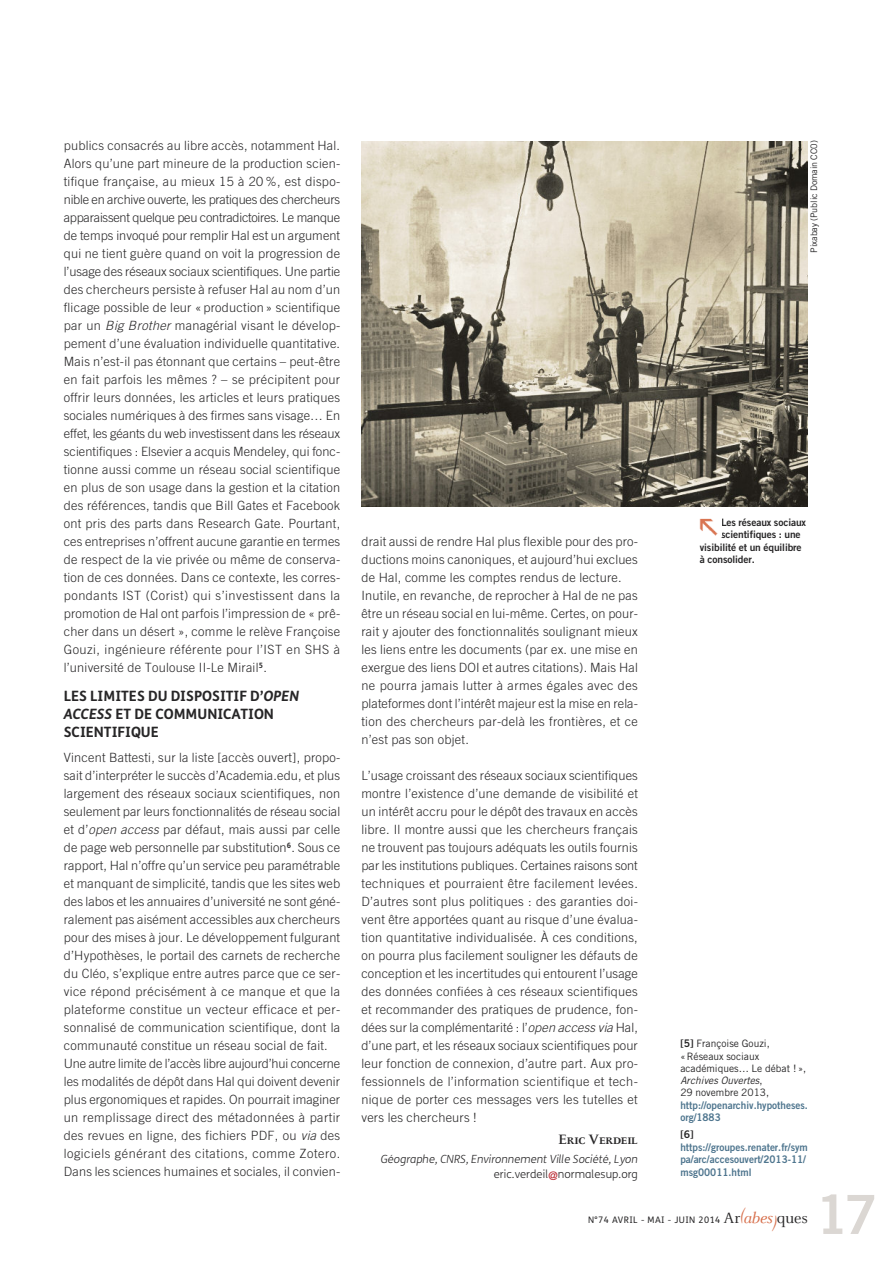
<style>
.page{position:relative;width:893px;height:1263px;background:#fff}
.page>*{position:absolute;margin:0;border:0;box-sizing:border-box;transform-origin:0 0}
.t1{font:54px "Trade Gothic Bold Two";color:#dbd7d3}
.t2{font:700 15px "Celeste Caps";letter-spacing:-.01em;color:#272627}
.t3{font:700 14.25px/18px "FS Me";color:#272627}
.t4{font:300 12.75px/18px "Trade Gothic";letter-spacing:.02em;color:#272627;text-align:justify}
.t5{font:italic 300 11.25px/15px "FS Me";letter-spacing:.005em;color:#272627;text-align:right}
.t6{font:10.5px/12.6px "Trade Gothic Bold Two";color:#4e758e;scale:.95 1}
.t7{font:10.5px "Trade Gothic Bold Two";color:#272627}
.t8{font:10.2px/12.3px "Trade Gothic";color:#272627}
.t9{font:10.2px "Trade Gothic Bold Two";letter-spacing:-.01em;color:#272627}
.t10{font:9px "FS Me";letter-spacing:.05em;color:#272627}
.t11{font:9px "Trade Gothic";letter-spacing:-.01em;color:#272627}
.s1{font-style:italic}
.s2{font-style:normal}
.s3{font-family:"DIN Engschrift Alternate";font-weight:400;font-style:normal;font-size:12px;color:#bb2c34}
.s4{font-family:"Trade Gothic Bold Two";font-size:10.5px}
.s5{font-family:"Celeste";font-size:16.5px}
.s6{font-family:"Celeste";font-style:italic;font-size:16.5px;color:#d76e4a}
</style>
<div class="page">
<img style="left:362px;top:142px;width:446px;height:365px">
<img style="left:699px;top:518px;width:19px;height:18px">
<p class="t4" style="left:64px;top:137px;width:278px">publics consacrés au libre accès, notamment Hal.<br>Alors qu’une part mineure de la production scien&shy;tifique française, au mieux 15 à 20 %, est dispo&shy;nible en archive ouverte, les pratiques des chercheurs apparaissent quelque peu contradictoires. Le manque de temps invoqué pour remplir Hal est un argument qui ne tient guère quand on voit la progression de l’usage des réseaux sociaux scientifiques. Une partie des chercheurs persiste à refuser Hal au nom d’un flicage possible de leur « production » scientifique par un <span class="s1">Big Brother</span> managérial visant le dévelop&shy;pement d’une évaluation individuelle quantitative.<br>Mais n’est-il pas étonnant que certains – peut-être en fait parfois les mêmes ? – se précipitent pour offrir leurs données, les articles et leurs pratiques sociales numériques à des firmes sans visage… En effet, les géants du web investissent dans les réseaux scientifiques : Elsevier a acquis Mendeley, qui fonc&shy;tionne aussi comme un réseau social scientifique en plus de son usage dans la gestion et la citation des références, tandis que Bill Gates et Facebook ont pris des parts dans Research Gate. Pourtant, ces entreprises n’offrent aucune garantie en termes de respect de la vie privée ou même de conserva&shy;tion de ces données. Dans ce contexte, les corres&shy;pondants IST (Corist) qui s’investissent dans la promotion de Hal ont parfois l’impression de « prê&shy;cher dans un désert », comme le relève Françoise Gouzi, ingénieure référente pour l’IST en SHS à l’université de Toulouse II-Le Mirail<sup>5</sup>.</p>
<p class="t3" style="left:64px;top:689px;width:237px">LES LIMITES DU DISPOSITIF D’<span class="s1">OPEN<br>ACCESS</span> ET DE COMMUNICATION<br>SCIENTIFIQUE</p>
<p class="t4" style="left:64px;top:749px;width:278px;text-align:left">Vincent Battesti, sur la liste [accès ouvert], propo&shy;sait d’interpréter le succès d’Academia.edu, et plus largement des réseaux sociaux scientifiques, non seulement par leurs fonctionnalités de réseau social et d’<span class="s1">open access</span> par défaut, mais aussi par celle de page web personnelle par substitution<sup>6</sup>. Sous ce rapport, Hal n’offre qu’un service peu paramétrable et manquant de simplicité, tandis que les sites web des labos et les annuaires d’université ne sont géné&shy;ralement pas aisément accessibles aux chercheurs pour des mises à jour. Le développement fulgurant d’Hypothèses, le portail des carnets de recherche du Cléo, s’explique entre autres parce que ce ser&shy;vice répond précisément à ce manque et que la plateforme constitue un vecteur efficace et per&shy;sonnalisé de communication scientifique, dont la communauté constitue un réseau social de fait.<br>Une autre limite de l’accès libre aujourd’hui concerne les modalités de dépôt dans Hal qui doivent devenir plus ergonomiques et rapides. On pourrait imaginer un remplissage direct des métadonnées à partir des revues en ligne, des fichiers PDF, ou <span class="s1">via</span> des logiciels générant des citations, comme Zotero.<br>Dans les sciences humaines et sociales, il convien-</p>
<p class="t11" style="left:811px;top:253px;width:114px;rotate:-90deg">Pixabay (Public Domain CC0)</p>
<p class="t4" style="left:361px;top:533px;width:278px;text-align:left">drait aussi de rendre Hal plus flexible pour des pro&shy;ductions moins canoniques, et aujourd’hui exclues de Hal, comme les comptes rendus de lecture.<br>Inutile, en revanche, de reprocher à Hal de ne pas être un réseau social en lui-même. Certes, on pour&shy;rait y ajouter des fonctionnalités soulignant mieux les liens entre les documents (par ex. une mise en exergue des liens DOI et autres citations). Mais Hal ne pourra jamais lutter à armes égales avec des plateformes dont l’intérêt majeur est la mise en rela&shy;tion des chercheurs par-delà les frontières, et ce n’est pas son objet.</p>
<p class="t4" style="left:361px;top:767px;width:278px">L’usage croissant des réseaux sociaux scientifiques montre l’existence d’une demande de visibilité et un intérêt accru pour le dépôt des travaux en accès libre. Il montre aussi que les chercheurs français ne trouvent pas toujours adéquats les outils fournis par les institutions publiques. Certaines raisons sont techniques et pourraient être facilement levées.<br>D’autres sont plus politiques : des garanties doi&shy;vent être apportées quant au risque d’une évalua&shy;tion quantitative individualisée. À ces conditions, on pourra plus facilement souligner les défauts de conception et les incertitudes qui entourent l’usage des données confiées à ces réseaux scientifiques et recommander des pratiques de prudence, fon&shy;dées sur la complémentarité : l’<span class="s1">open access via</span> Hal, d’une part, et les réseaux sociaux scientifiques pour leur fonction de connexion, d’autre part. Aux pro&shy;fessionnels de l’information scientifique et tech&shy;nique de porter ces messages vers les tutelles et vers les chercheurs !</p>
<p class="t2" style="left:558px;top:1130px;width:81px">Eric Verdeil</p>
<p class="t5" style="left:381px;top:1153px;width:258px">Géographe, CNRS, Environnement Ville Société, Lyon <span class="s2">eric.verdeil</span><span class="s3">@</span><span class="s2">normalesup.org</span></p>
<p class="t9" style="left:721px;top:519px;width:87px">Les réseaux sociaux</p>
<p class="t9" style="left:721px;top:531px;width:81px">scientifiques : une</p>
<p class="t9" style="left:700px;top:543px;width:103px">visibilité et un équilibre</p>
<p class="t9" style="left:700px;top:555px;width:57px">à consolider.</p>
<p class="t8" style="left:680px;top:1038px;width:127px"><span class="s4">[5]</span> Françoise Gouzi, «Réseaux sociaux académiques… Le débat ! »,<br><span class="s1">Archives Ouvertes</span>,<br>29 novembre 2013,</p>
<p class="t6" style="left:680px;top:1099px;width:136px">http://openarchiv.hypotheses. org/1883</p>
<p class="t7" style="left:680px;top:1130px;width:15px">[6]</p>
<p class="t6" style="left:680px;top:1142px;width:136px">https://groupes.renater.fr/sym pa/arc/accesouvert/2013-11/ msg00011.html</p>
<p class="t10" style="left:588px;top:1217px;width:221px">N°74 AVRIL - MAI - JUIN 2014 <span class="s5">Ar</span><sup>(</sup><span class="s6">abes)</span><span class="s5">ques</span></p>
<h1 class="t1" style="left:815px;top:1195px;width:63px">17</h1>
</div>
